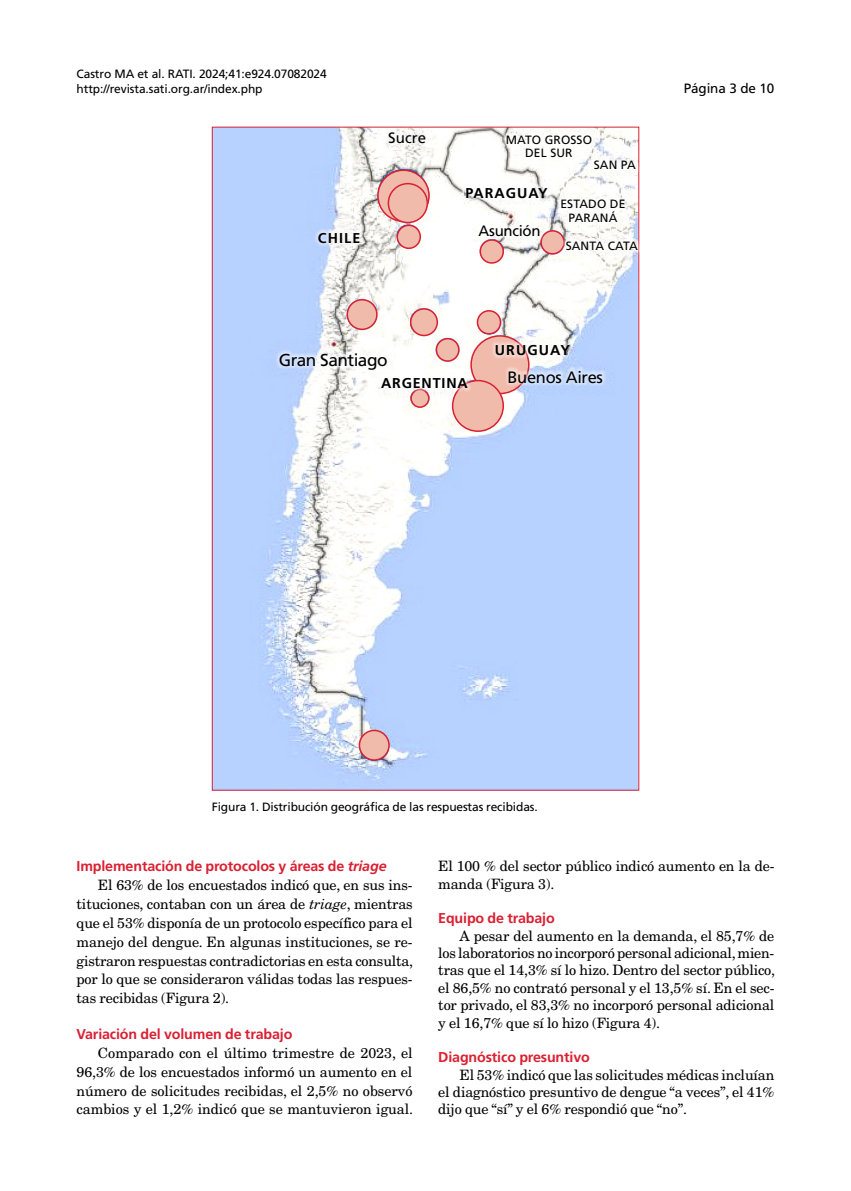
<style>
.page{position:relative;width:851px;height:1191px;background:#fff}
.page>*{position:absolute;margin:0;border:0;box-sizing:border-box;transform-origin:0 0}
.t1{font:17.25px "Frutiger LT Std";letter-spacing:-.03em;color:#000}
.t2{font:16.5px "Frutiger LT Std";letter-spacing:-.02em;color:#000}
.t3{font:15px "Frutiger LT Std";letter-spacing:-.02em;color:#000}
.t4{font:14.25px/18.8px "New Century Schlbk LT Std";letter-spacing:-.01em;color:#000;text-align:justify}
.t5{font:700 14.25px "Frutiger LT Std";letter-spacing:-.01em;color:#da2032}
.t6{font:700 14.25px "Frutiger LT Std";letter-spacing:.07em;color:#000}
.t7{font:13.5px "Frutiger LT Std";letter-spacing:-.01em;color:#000}
.t8{font:12px/15px "Frutiger LT Std";letter-spacing:-.01em;color:#000}
.t9{font:12px/13.5px "Frutiger LT Std";letter-spacing:.01em;color:#000;text-align:center}
.s1{font-style:italic}
</style>
<div class="page">
<img style="left:214px;top:129px;width:423px;height:659px">
<div style="left:480px;top:240px;width:23px;height:23px;background:#f1bbac;border-radius:50%"></div>
<div style="left:479px;top:239px;width:25px;height:25px;border:2px solid #da2032;border-radius:50%"></div>
<div style="left:397px;top:225px;width:23px;height:23px;background:#f1bbac;border-radius:50%"></div>
<div style="left:396px;top:225px;width:25px;height:24px;border:2px solid #da2032;border-radius:50%"></div>
<svg style="left:378px;top:170px;width:51px;height:51px"></svg>
<div style="left:377px;top:169px;width:52px;height:53px;border:2px solid #da2032;border-radius:50%"></div>
<div style="left:541px;top:231px;width:23px;height:23px;background:#f1bbac;border-radius:50%"></div>
<div style="left:540px;top:230px;width:24px;height:24px;border:2px solid #da2032;border-radius:50%"></div>
<div style="left:477px;top:311px;width:23px;height:23px;background:#f1bbac;border-radius:50%"></div>
<div style="left:476px;top:310px;width:25px;height:24px;border:2px solid #da2032;border-radius:50%"></div>
<div style="left:436px;top:339px;width:22px;height:22px;background:#f1bbac;border-radius:50%"></div>
<div style="left:435px;top:338px;width:24px;height:24px;border:2px solid #da2032;border-radius:50%"></div>
<div style="left:359px;top:730px;width:30px;height:30px;background:#f1bbac;border-radius:50%"></div>
<div style="left:358px;top:729px;width:31px;height:31px;border:2px solid #da2032;border-radius:50%"></div>
<div style="left:411px;top:389px;width:17px;height:18px;background:#f1bbac;border-radius:50%"></div>
<div style="left:410px;top:389px;width:19px;height:19px;border:2px solid #da2032;border-radius:50%"></div>
<div style="left:410px;top:309px;width:27px;height:26px;background:#f1bbac;border-radius:50%"></div>
<div style="left:410px;top:308px;width:28px;height:28px;border:2px solid #da2032;border-radius:50%"></div>
<div style="left:347px;top:300px;width:30px;height:29px;background:#f1bbac;border-radius:50%"></div>
<div style="left:346px;top:299px;width:31px;height:31px;border:2px solid #da2032;border-radius:50%"></div>
<div style="left:388px;top:184px;width:39px;height:38px;background:#f1bbac;border-radius:50%"></div>
<div style="left:387px;top:183px;width:41px;height:40px;border:2px solid #da2032;border-radius:50%"></div>
<div style="left:471px;top:336px;width:57px;height:57px;background:#f1bbac;border-radius:50%"></div>
<div style="left:470px;top:335px;width:59px;height:59px;border:2px solid #da2032;border-radius:50%"></div>
<div style="left:452px;top:380px;width:51px;height:51px;background:#f1bbac;border-radius:50%"></div>
<div style="left:452px;top:380px;width:52px;height:52px;border:2px solid #da2032;border-radius:50%"></div>
<svg style="left:275px;top:349px;width:115px;height:24px;fill:#f6f6fc"></svg>
<svg style="left:315px;top:228px;width:48px;height:19px"></svg>
<div style="left:462px;top:183px;width:89px;height:19px;background:#fff"></div>
<svg style="left:492px;top:340px;width:81px;height:19px"></svg>
<svg style="left:506px;top:366px;width:100px;height:20px;background:#d2d8ef"></svg>
<div style="left:562px;top:237px;width:80px;height:16px;background:#fff"></div>
<div style="left:557px;top:196px;width:71px;height:30px;background:#fff"></div>
<div style="left:502px;top:131px;width:93px;height:30px;background:#fff"></div>
<svg style="left:385px;top:128px;width:44px;height:18px"></svg>
<div style="left:475px;top:222px;width:68px;height:18px;background:#fff"></div>
<div style="left:590px;top:157px;width:49px;height:16px;background:#fff"></div>
<div style="left:377px;top:374px;width:95px;height:18px;background:#fff"></div>
<p class="t8" style="left:77px;top:66px;width:252px">Castro MA et al. RATI. 2024;41:e924.07082024 http://revista.sati.org.ar/index.php</p>
<p class="t3" style="left:388px;top:129px;width:40px">Sucre</p>
<p class="t6" style="left:318px;top:230px;width:44px">CHILE</p>
<p class="t9" style="left:505px;top:133px;width:88px">MATO GROSSO<br>DEL SUR</p>
<p class="t6" style="left:465px;top:184px;width:84px">PARAGUAY</p>
<p class="t3" style="left:478px;top:222px;width:64px">Asunción</p>
<p class="t8" style="left:593px;top:157px;width:44px">SAN PA</p>
<p class="t9" style="left:560px;top:198px;width:66px">ESTADO DE<br>PARANÁ</p>
<p class="t9" style="left:565px;top:239px;width:74px">SANTA CATA</p>
<p class="t1" style="left:279px;top:350px;width:110px">Gran Santiago</p>
<p class="t6" style="left:381px;top:375px;width:88px">ARGENTINA</p>
<p class="t6" style="left:494px;top:342px;width:77px">URUGUAY</p>
<p class="t2" style="left:507px;top:367px;width:97px">Buenos Aires</p>
<p class="t7" style="left:683px;top:80px;width:92px">Página 3 de 10</p>
<p class="t8" style="left:212px;top:799px;width:327px">Figura 1. Distribución geográfica de las respuestas recibidas.</p>
<p class="t5" style="left:77px;top:858px;width:311px">Implementación de protocolos y áreas de <span class="s1">triage</span></p>
<p class="t4" style="left:77px;top:875px;width:338px;text-indent:21px">El 63% de los encuestados indicó que, en sus ins&shy;tituciones, contaban con un área de <span class="s1">triage</span>, mientras que el 53% disponía de un protocolo específico para el manejo del dengue. En algunas instituciones, se re&shy;gistraron respuestas contradictorias en esta consulta, por lo que se consideraron válidas todas las respues&shy;tas recibidas (Figura 2).</p>
<p class="t5" style="left:77px;top:1025px;width:217px">Variación del volumen de trabajo</p>
<p class="t4" style="left:77px;top:1043px;width:338px;text-indent:21px">Comparado con el último trimestre de 2023, el 96,3% de los encuestados informó un aumento en el número de solicitudes recibidas, el 2,5% no observó cambios y el 1,2% indicó que se mantuvieron igual.</p>
<p class="t4" style="left:438px;top:857px;width:337px;line-height:17.4px">El 100 % del sector público indicó aumento en la de&shy;manda (Figura 3).</p>
<p class="t5" style="left:438px;top:909px;width:118px">Equipo de trabajo</p>
<p class="t4" style="left:438px;top:926px;width:338px;line-height:17.4px;text-indent:21px">A pesar del aumento en la demanda, el 85,7% de los laboratorios no incorporó personal adicional, mien&shy;tras que el 14,3% sí lo hizo. Dentro del sector público, el 86,5% no contrató personal y el 13,5% sí. En el sec&shy;tor privado, el 83,3% no incorporó personal adicional y el 16,7% que sí lo hizo (Figura 4).</p>
<p class="t5" style="left:438px;top:1048px;width:153px">Diagnóstico presuntivo</p>
<p class="t4" style="left:438px;top:1065px;width:337px;line-height:17.4px;text-indent:21px">El 53% indicó que las solicitudes médicas incluían el diagnóstico presuntivo de dengue “a veces”, el 41% dijo que “sí” y el 6% respondió que “no”.</p>
</div>
